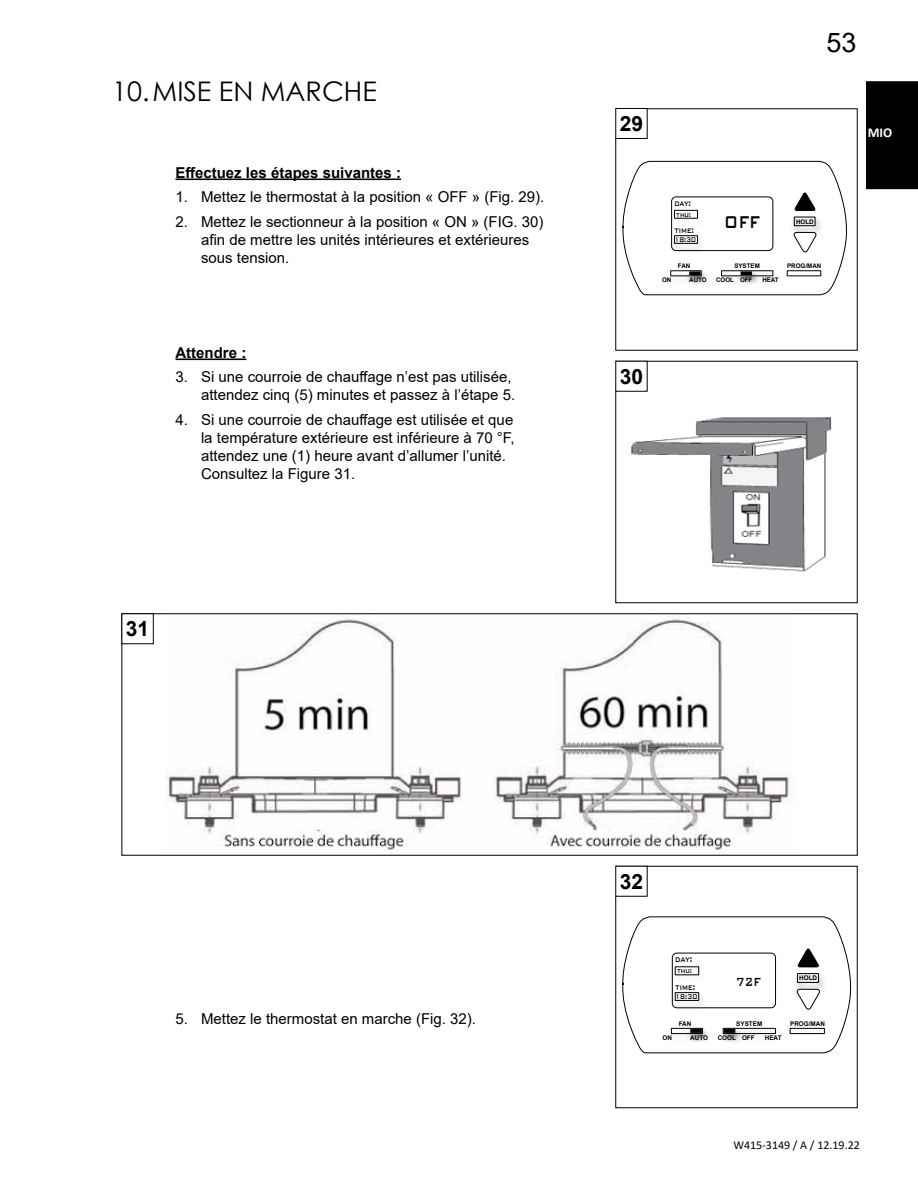
<style>
.page{position:relative;width:918px;height:1188px;background:#fff}
.page>*{position:absolute;margin:0;border:0;box-sizing:border-box;transform-origin:0 0}
.t1{font:27px "Century Gothic";color:#000}
.t2{font:27px "Arial";color:#000}
.t3{font:500 22.8px "Bank Gothic BT";color:#000;scale:.7 1}
.t4{font:700 21px "Arial";color:#000}
.t5{font:500 15.75px "Bank Gothic BT";color:#000;scale:.7 1}
.t6{font:15px/18px "Arial";color:#000}
.t7{font:700 15px "Arial";color:#000}
.t8{font:700 13.5px "Calibri";color:#fff}
.t9{font:12px "Calibri";color:#000}
.t10{font:500 11.1px "Bank Gothic BT";color:#000;scale:.7 1}
.t11{font:500 10.8px "Bank Gothic BT";color:#000;scale:.7 1}
.t12{font:500 9.15px "Bank Gothic BT";color:#000;scale:.7 1}
.t13{font:500 9px "Bank Gothic BT";color:#000;scale:.7 1}
.t14{font:700 6.45px "Arial";color:#000}
.t15{font:700 6.3px "Arial";color:#000}
</style>
<div class="page">
<div style="left:866px;top:81px;width:52px;height:108px;background:#000"></div>
<hr style="left:176px;top:179px;width:225px;height:1px;background:#000">
<hr style="left:176px;top:359px;width:70px;height:1px;background:#000">
<svg style="left:622px;top:917px;width:230px;height:137px"></svg>
<img style="left:167px;top:615px;width:622px;height:239px">
<div style="left:122px;top:613px;width:32px;height:31px;border:1px solid #000"></div>
<img style="left:631px;top:417px;width:201px;height:155px">
<svg style="left:622px;top:161px;width:225px;height:135px"></svg>
<div style="left:615px;top:108px;width:33px;height:31px;border:1px solid #000"></div>
<h1 class="t1" style="left:112px;top:73px;width:266px">10.MISE EN MARCHE</h1>
<p class="t7" style="left:176px;top:162px;width:227px">Effectuez les étapes suivantes :</p>
<p class="t6" style="left:176px;top:188px;width:370px">1. Mettez le thermostat à la position « OFF » (Fig. 29).</p>
<p class="t6" style="left:201px;top:213px;width:344px;text-indent:-26px">2. Mettez le sectionneur à la position « ON » (FIG. 30) afin de mettre les unités intérieures et extérieures sous tension.</p>
<p class="t7" style="left:176px;top:342px;width:72px">Attendre :</p>
<p class="t6" style="left:176px;top:368px;width:341px;text-align:right">3. Si une courroie de chauffage n’est pas utilisée, attendez cinq (5) minutes et passez à l’étape 5.</p>
<p class="t6" style="left:201px;top:411px;width:315px;text-indent:-26px">4. Si une courroie de chauffage est utilisée et que la température extérieure est inférieure à 70 °F, attendez une (1) heure avant d’allumer l’unité.<br>Consultez la Figure 31.</p>
<h3 class="t4" style="left:126px;top:614px;width:25px">31</h3>
<h3 class="t4" style="left:620px;top:109px;width:25px">29</h3>
<h1 class="t2" style="left:826px;top:24px;width:32px">53</h1>
<p class="t8" style="left:868px;top:123px;width:26px">MIO</p>
<p class="t11" style="left:674px;top:197px;width:25px">day:</p>
<p class="t13" style="left:676px;top:209px;width:23px">thu:</p>
<p class="t13" style="left:674px;top:234px;width:33px">18:30</p>
<p class="t11" style="left:674px;top:225px;width:30px">time:</p>
<h2 class="t3" style="left:724px;top:210px;width:52px">OFF</h2>
<p class="t15" style="left:796px;top:217px;width:19px">HOLD</p>
<p class="t15" style="left:678px;top:262px;width:14px">FAN</p>
<p class="t15" style="left:734px;top:262px;width:27px">SYSTEM</p>
<p class="t15" style="left:787px;top:262px;width:36px">PROG/MAN</p>
<p class="t15" style="left:662px;top:276px;width:11px">ON</p>
<p class="t15" style="left:689px;top:276px;width:19px">AUTO</p>
<p class="t15" style="left:716px;top:276px;width:38px">COOL OFF</p>
<p class="t15" style="left:762px;top:276px;width:18px">HEAT</p>
<h3 class="t4" style="left:620px;top:362px;width:25px">30</h3>
<p class="t6" style="left:176px;top:1009px;width:302px">5. Mettez le thermostat en marche (Fig. 32).</p>
<h3 class="t4" style="left:620px;top:867px;width:25px">32</h3>
<p class="t10" style="left:675px;top:953px;width:26px">day:</p>
<p class="t12" style="left:677px;top:966px;width:23px">thu:</p>
<p class="t12" style="left:675px;top:991px;width:33px">18:30</p>
<p class="t10" style="left:675px;top:981px;width:30px">time:</p>
<p class="t5" style="left:736px;top:973px;width:36px">72F</p>
<p class="t14" style="left:799px;top:974px;width:19px">HOLD</p>
<p class="t14" style="left:679px;top:1019px;width:14px">FAN</p>
<p class="t14" style="left:736px;top:1019px;width:28px">SYSTEM</p>
<p class="t14" style="left:790px;top:1019px;width:36px">PROG/MAN</p>
<p class="t14" style="left:663px;top:1034px;width:11px">ON</p>
<p class="t14" style="left:690px;top:1034px;width:19px">AUTO</p>
<p class="t14" style="left:718px;top:1034px;width:38px">COOL OFF</p>
<p class="t14" style="left:765px;top:1034px;width:18px">HEAT</p>
<p class="t9" style="left:733px;top:1137px;width:128px">W415-3149 / A / 12.19.22</p>
</div>
